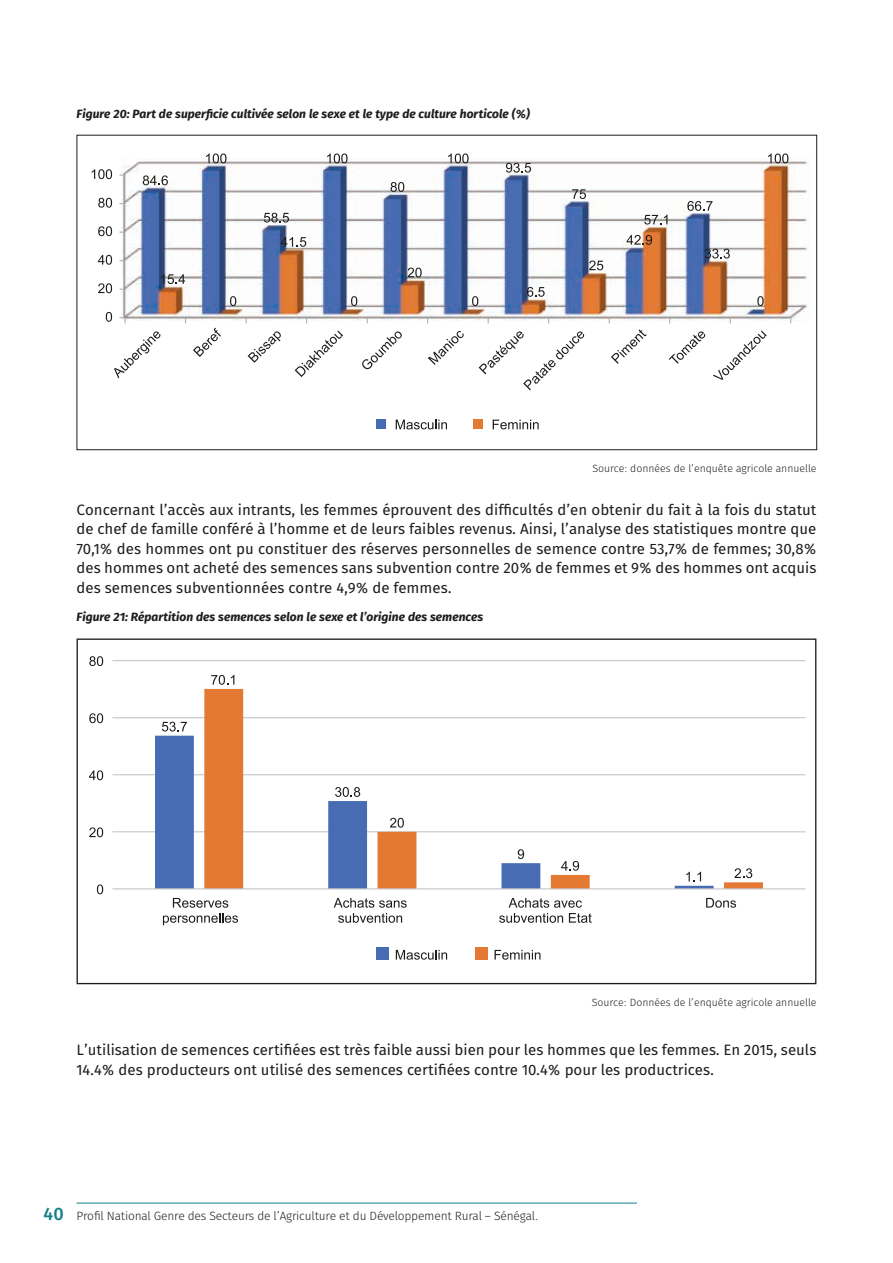
<style>
.page{position:relative;width:893px;height:1263px;background:#fff}
.page>*{position:absolute;margin:0;border:0;box-sizing:border-box;transform-origin:0 0}
.t1{font:15px/19.5px "Fira Sans OT";color:#1d1d1b;text-align:justify}
.t2{font:italic 700 12px "Fira Sans OT";color:#1d1d1b}
.t3{font:12px "Fira Sans OT Light";letter-spacing:-.015em;color:#1d1d1b}
.t4{font:10.5px "Fira Sans OT Light";color:#1d1d1b}
.s1{font-family:"Fira Sans OT Medium";font-size:18px;color:#14808c}
</style>
<div class="page">
<hr style="left:77px;top:1203px;width:560px;height:1px;background:#14808c">
<img style="left:122px;top:159px;width:689px;height:162px">
<svg style="left:106px;top:312px;width:6px;height:10px"></svg>
<svg style="left:98px;top:283px;width:14px;height:10px"></svg>
<svg style="left:98px;top:255px;width:14px;height:10px"></svg>
<svg style="left:98px;top:226px;width:14px;height:10px"></svg>
<svg style="left:98px;top:198px;width:14px;height:10px"></svg>
<svg style="left:92px;top:169px;width:20px;height:10px"></svg>
<svg style="left:119px;top:317px;width:7px;height:6px"></svg>
<svg style="left:143px;top:175px;width:25px;height:10px"></svg>
<svg style="left:206px;top:153px;width:20px;height:10px"></svg>
<svg style="left:264px;top:213px;width:25px;height:10px"></svg>
<svg style="left:327px;top:153px;width:21px;height:10px"></svg>
<svg style="left:390px;top:182px;width:14px;height:10px"></svg>
<svg style="left:448px;top:153px;width:21px;height:10px"></svg>
<svg style="left:506px;top:163px;width:25px;height:10px"></svg>
<svg style="left:572px;top:189px;width:14px;height:10px"></svg>
<svg style="left:626px;top:235px;width:26px;height:10px"></svg>
<svg style="left:687px;top:201px;width:26px;height:10px"></svg>
<svg style="left:757px;top:296px;width:7px;height:10px"></svg>
<svg style="left:161px;top:274px;width:24px;height:10px"></svg>
<svg style="left:230px;top:296px;width:6px;height:10px"></svg>
<svg style="left:281px;top:237px;width:25px;height:10px"></svg>
<svg style="left:351px;top:296px;width:6px;height:10px"></svg>
<svg style="left:408px;top:268px;width:14px;height:9px"></svg>
<svg style="left:472px;top:296px;width:6px;height:10px"></svg>
<svg style="left:527px;top:287px;width:18px;height:10px"></svg>
<svg style="left:589px;top:260px;width:14px;height:10px"></svg>
<svg style="left:644px;top:215px;width:23px;height:10px"></svg>
<svg style="left:705px;top:249px;width:25px;height:9px"></svg>
<svg style="left:768px;top:153px;width:20px;height:10px"></svg>
<div style="left:377px;top:419px;width:9px;height:10px;background:#476cb3"></div>
<svg style="left:396px;top:420px;width:51px;height:9px"></svg>
<div style="left:473px;top:419px;width:10px;height:10px;background:#e37933"></div>
<svg style="left:493px;top:420px;width:46px;height:9px"></svg>
<svg style="left:114px;top:331px;width:46px;height:47px"></svg>
<svg style="left:193px;top:328px;width:28px;height:29px"></svg>
<svg style="left:248px;top:331px;width:33px;height:32px"></svg>
<svg style="left:295px;top:331px;width:48px;height:46px"></svg>
<svg style="left:362px;top:331px;width:40px;height:38px"></svg>
<svg style="left:428px;top:331px;width:36px;height:34px"></svg>
<svg style="left:479px;top:331px;width:105px;height:59px"></svg>
<svg style="left:611px;top:329px;width:36px;height:35px"></svg>
<svg style="left:669px;top:331px;width:36px;height:33px"></svg>
<svg style="left:713px;top:331px;width:54px;height:49px"></svg>
<hr style="left:112px;top:831px;width:693px;height:1px;background:#c6c6c6">
<hr style="left:112px;top:774px;width:693px;height:1px;background:#c6c6c6">
<hr style="left:112px;top:717px;width:693px;height:1px;background:#c6c6c6">
<hr style="left:112px;top:660px;width:693px;height:1px;background:#c6c6c6">
<svg style="left:155px;top:736px;width:49px;height:152px;fill:#476cb3"></svg>
<svg style="left:204px;top:689px;width:559px;height:199px"></svg>
<hr style="left:112px;top:888px;width:693px;height:1px;background:#c6c6c6">
<svg style="left:162px;top:722px;width:25px;height:9px"></svg>
<svg style="left:335px;top:787px;width:25px;height:10px"></svg>
<svg style="left:518px;top:849px;width:6px;height:10px"></svg>
<svg style="left:686px;top:872px;width:15px;height:9px"></svg>
<svg style="left:211px;top:675px;width:23px;height:10px"></svg>
<svg style="left:390px;top:818px;width:14px;height:10px"></svg>
<svg style="left:561px;top:861px;width:18px;height:10px"></svg>
<svg style="left:734px;top:868px;width:18px;height:10px"></svg>
<svg style="left:97px;top:884px;width:6px;height:10px"></svg>
<svg style="left:89px;top:827px;width:14px;height:10px"></svg>
<svg style="left:89px;top:770px;width:14px;height:10px"></svg>
<svg style="left:89px;top:713px;width:14px;height:10px"></svg>
<svg style="left:89px;top:656px;width:14px;height:10px"></svg>
<svg style="left:163px;top:898px;width:75px;height:27px"></svg>
<svg style="left:334px;top:898px;width:73px;height:25px"></svg>
<svg style="left:499px;top:898px;width:93px;height:25px"></svg>
<svg style="left:706px;top:898px;width:30px;height:10px"></svg>
<div style="left:377px;top:947px;width:12px;height:12px;background:#476cb3"></div>
<svg style="left:396px;top:950px;width:51px;height:10px"></svg>
<div style="left:475px;top:947px;width:12px;height:12px;background:#e37933"></div>
<svg style="left:495px;top:950px;width:45px;height:10px"></svg>
<p class="t2" style="left:77px;top:105px;width:455px">Figure 20: Part de superficie cultivée selon le sexe et le type de culture horticole (%)</p>
<p class="t4" style="left:592px;top:461px;width:226px">Source: données de l’enquête agricole annuelle</p>
<p class="t1" style="left:77px;top:501px;width:741px">Concernant l’accès aux intrants, les femmes éprouvent des difficultés d’en obtenir du fait à la fois du statut de chef de famille conféré à l’homme et de leurs faibles revenus. Ainsi, l’analyse des statistiques montre que 70,1% des hommes ont pu constituer des réserves personnelles de semence contre 53,7% de femmes; 30,8% des hommes ont acheté des semences sans subvention contre 20% de femmes et 9% des hommes ont acquis des semences subventionnées contre 4,9% de femmes.</p>
<p class="t2" style="left:77px;top:609px;width:408px">Figure 21: Répartition des semences selon le sexe et l’origine des semences</p>
<p class="t4" style="left:592px;top:995px;width:226px">Source: Données de l’enquête agricole annuelle</p>
<p class="t1" style="left:77px;top:1041px;width:741px">L’utilisation de semences certifiées est très faible aussi bien pour les hommes que les femmes. En 2015, seuls<br>14.4% des producteurs ont utilisé des semences certifiées contre 10.4% pour les productrices.</p>
<p class="t3" style="left:44px;top:1208px;width:496px"><span class="s1">40</span> Profil National Genre des Secteurs de l’Agriculture et du Développement Rural – Sénégal.</p>
</div>
